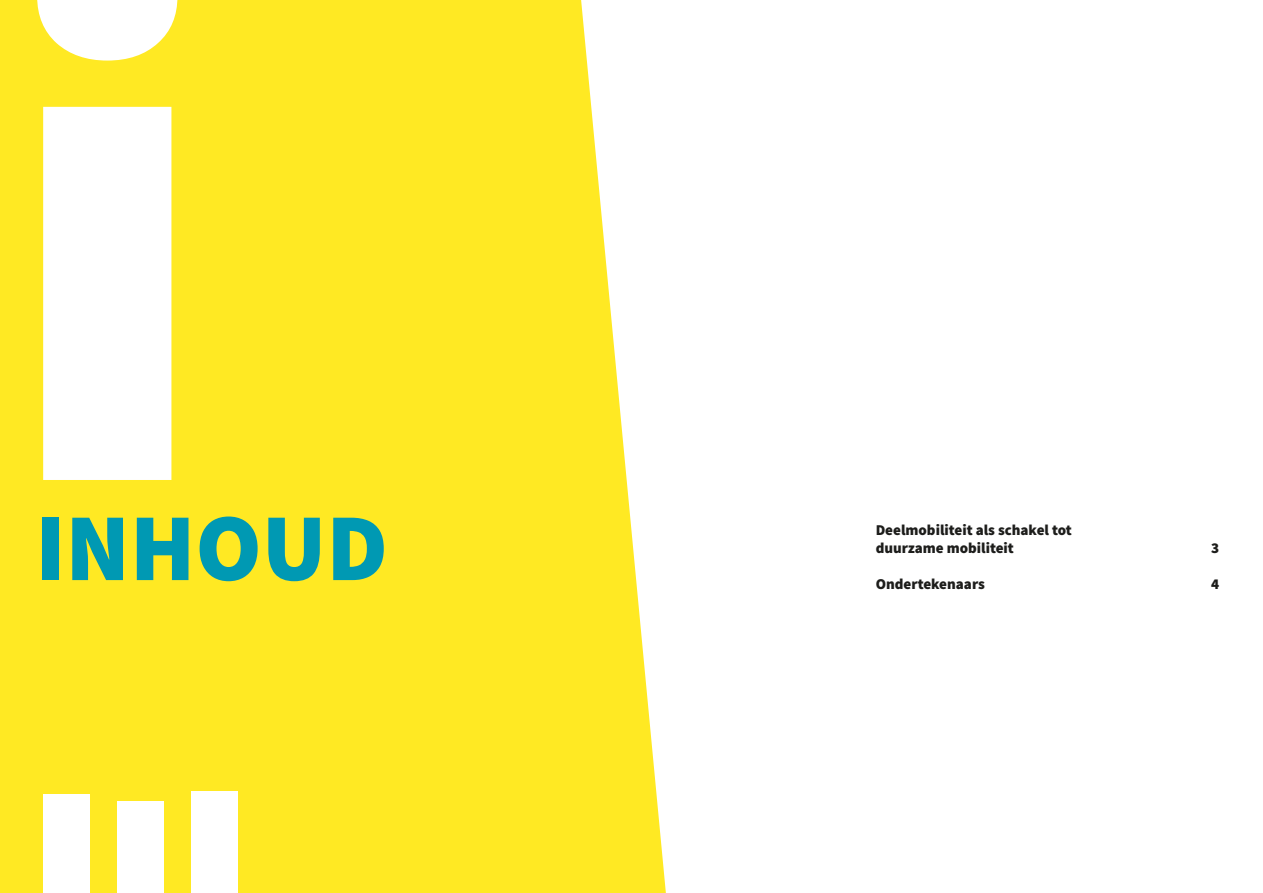
<style>
.page{position:relative;width:1263px;height:893px;background:#fff}
.page>*{position:absolute;margin:0;border:0;box-sizing:border-box;transform-origin:0 0}
.t1{font:900 746.25px "Source Sans Pro";color:#fff}
.t2{font:900 96px "Source Sans Pro";color:#0099b3}
.t3{font:900 15px/18px "Source Sans Pro";color:#1d1d1b}
</style>
<div class="page">
<div style="left:0;top:0;width:666px;height:893px;background:#ffe923"></div>
<div style="left:192px;top:791px;width:46px;height:102px;background:#fff"></div>
<div style="left:117px;top:801px;width:46px;height:92px;background:#fff"></div>
<div style="left:43px;top:794px;width:47px;height:99px;background:#fff"></div>
<h1 class="t1" style="left:0;top:-284px;width:216px">i</h1>
<h2 class="t2" style="left:35px;top:482px;width:354px">INHOUD</h2>
<p class="t3" style="left:876px;top:521px;width:197px">Deelmobiliteit als schakel tot duurzame mobiliteit</p>
<p class="t3" style="left:1211px;top:539px;width:10px">3</p>
<p class="t3" style="left:876px;top:575px;width:111px">Ondertekenaars</p>
<p class="t3" style="left:1211px;top:575px;width:10px">4</p>
</div>
